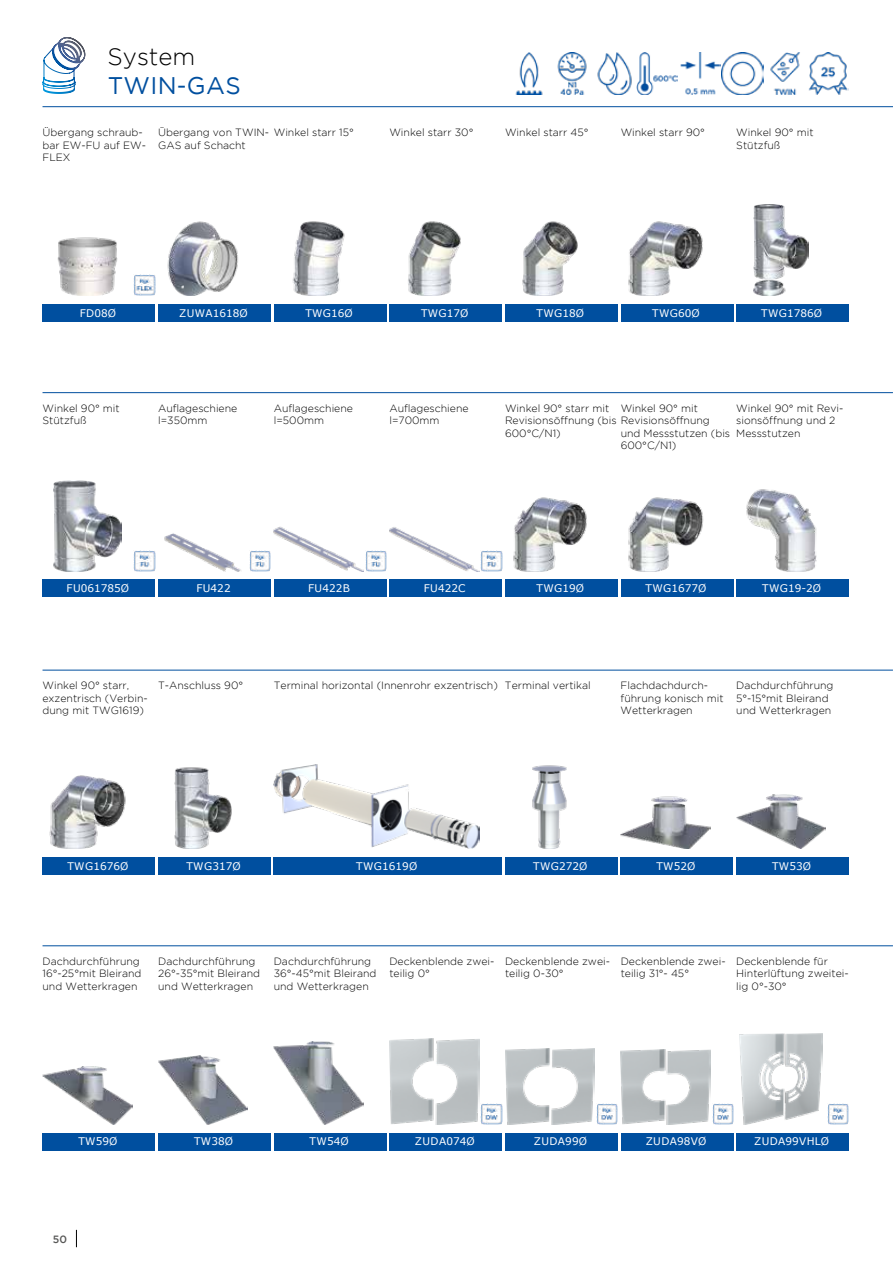
<style>
.page{position:relative;width:893px;height:1263px;background:#fff}
.page>*{position:absolute;margin:0;border:0;box-sizing:border-box;transform-origin:0 0}
.t1{font:24px "Gotham";letter-spacing:.015em;color:#004f9f}
.t2{font:300 24px "Gotham";color:#000}
.t3{font:300 10.5px/12.6px "Gotham";color:#000}
.t4{font:10.5px "Verdana";letter-spacing:.015em;color:#fff}
.t5{font:10.5px "Verdana";letter-spacing:.035em;color:#fff}
.t6{font:500 10.5px "Gotham";color:#575756}
</style>
<div class="page">
<hr style="left:43px;top:106px;width:850px;height:1px;background:#004f9f">
<svg style="left:76px;top:1230px;width:1px;height:17px"></svg>
<svg style="left:42px;top:37px;width:44px;height:57px"></svg>
<hr style="left:43px;top:392px;width:850px;height:1px;background:#004f9f">
<hr style="left:43px;top:670px;width:850px;height:1px;background:#004f9f">
<hr style="left:43px;top:945px;width:850px;height:1px;background:#004f9f">
<img style="left:770px;top:53px;width:79px;height:41px">
<img style="left:597px;top:53px;width:166px;height:41px">
<img style="left:515px;top:53px;width:72px;height:41px">
<div style="left:43px;top:304px;width:112px;height:17px;background:#004f9f"></div>
<img style="left:57px;top:237px;width:61px;height:59px">
<img style="left:134px;top:274px;width:21px;height:22px">
<div style="left:158px;top:304px;width:113px;height:17px;background:#004f9f"></div>
<img style="left:167px;top:221px;width:71px;height:75px">
<div style="left:274px;top:304px;width:112px;height:17px;background:#004f9f"></div>
<img style="left:292px;top:221px;width:53px;height:75px">
<div style="left:389px;top:304px;width:113px;height:17px;background:#004f9f"></div>
<img style="left:408px;top:221px;width:53px;height:75px">
<div style="left:505px;top:304px;width:113px;height:17px;background:#004f9f"></div>
<img style="left:522px;top:221px;width:56px;height:75px">
<div style="left:621px;top:304px;width:112px;height:17px;background:#004f9f"></div>
<img style="left:628px;top:221px;width:75px;height:75px">
<div style="left:736px;top:304px;width:113px;height:17px;background:#004f9f"></div>
<img style="left:753px;top:205px;width:56px;height:91px">
<div style="left:43px;top:580px;width:112px;height:17px;background:#004f9f"></div>
<img style="left:54px;top:480px;width:67px;height:91px">
<img style="left:134px;top:550px;width:21px;height:21px">
<div style="left:158px;top:580px;width:113px;height:17px;background:#004f9f"></div>
<img style="left:164px;top:533px;width:78px;height:38px">
<img style="left:250px;top:550px;width:21px;height:21px">
<div style="left:274px;top:580px;width:112px;height:17px;background:#004f9f"></div>
<img style="left:274px;top:526px;width:89px;height:45px">
<img style="left:365px;top:550px;width:21px;height:21px">
<div style="left:389px;top:580px;width:113px;height:17px;background:#004f9f"></div>
<img style="left:389px;top:527px;width:90px;height:44px">
<img style="left:481px;top:550px;width:21px;height:21px">
<div style="left:505px;top:580px;width:113px;height:17px;background:#004f9f"></div>
<img style="left:513px;top:497px;width:74px;height:74px">
<div style="left:621px;top:580px;width:112px;height:17px;background:#004f9f"></div>
<img style="left:628px;top:497px;width:76px;height:74px">
<div style="left:736px;top:580px;width:113px;height:17px;background:#004f9f"></div>
<img style="left:746px;top:489px;width:71px;height:82px">
<div style="left:43px;top:857px;width:112px;height:17px;background:#004f9f"></div>
<img style="left:49px;top:775px;width:77px;height:74px">
<div style="left:158px;top:857px;width:113px;height:17px;background:#004f9f"></div>
<img style="left:174px;top:767px;width:58px;height:82px">
<div style="left:274px;top:857px;width:228px;height:17px;background:#004f9f"></div>
<img style="left:274px;top:765px;width:205px;height:84px">
<div style="left:505px;top:857px;width:113px;height:17px;background:#004f9f"></div>
<img style="left:532px;top:765px;width:35px;height:84px">
<div style="left:621px;top:857px;width:112px;height:17px;background:#004f9f"></div>
<img style="left:621px;top:796px;width:89px;height:53px">
<div style="left:736px;top:857px;width:113px;height:17px;background:#004f9f"></div>
<img style="left:736px;top:795px;width:90px;height:54px">
<div style="left:43px;top:1133px;width:112px;height:17px;background:#004f9f"></div>
<img style="left:43px;top:1067px;width:89px;height:57px">
<div style="left:158px;top:1133px;width:113px;height:17px;background:#004f9f"></div>
<img style="left:158px;top:1055px;width:90px;height:69px">
<div style="left:274px;top:1133px;width:112px;height:17px;background:#004f9f"></div>
<img style="left:274px;top:1042px;width:89px;height:82px">
<div style="left:389px;top:1133px;width:113px;height:17px;background:#004f9f"></div>
<img style="left:389px;top:1039px;width:90px;height:85px">
<img style="left:481px;top:1103px;width:21px;height:21px">
<div style="left:505px;top:1133px;width:113px;height:17px;background:#004f9f"></div>
<img style="left:505px;top:1048px;width:90px;height:76px">
<img style="left:596px;top:1103px;width:22px;height:21px">
<div style="left:621px;top:1133px;width:112px;height:17px;background:#004f9f"></div>
<img style="left:621px;top:1050px;width:89px;height:74px">
<img style="left:712px;top:1103px;width:21px;height:21px">
<div style="left:736px;top:1133px;width:113px;height:17px;background:#004f9f"></div>
<img style="left:740px;top:1033px;width:83px;height:91px">
<img style="left:828px;top:1103px;width:21px;height:21px">
<h1 class="t2" style="left:108px;top:42px;width:89px">System</h1>
<h1 class="t1" style="left:108px;top:70px;width:135px">TWIN-GAS</h1>
<p class="t3" style="left:43px;top:126px;width:105px">Übergang schraub&shy;bar EW-FU auf EW-<br>FLEX</p>
<p class="t3" style="left:158px;top:126px;width:197px">Übergang von TWIN- Winkel starr 15°<br>GAS auf Schacht</p>
<p class="t3" style="left:389px;top:126px;width:85px">Winkel starr 30°</p>
<p class="t3" style="left:505px;top:126px;width:85px">Winkel starr 45°</p>
<p class="t3" style="left:621px;top:126px;width:86px">Winkel starr 90°</p>
<p class="t3" style="left:736px;top:126px;width:79px">Winkel 90° mit<br>Stützfuß</p>
<p class="t4" style="left:80px;top:306px;width:38px">FD08Ø</p>
<p class="t3" style="left:43px;top:401px;width:79px">Winkel 90° mit<br>Stützfuß</p>
<p class="t4" style="left:179px;top:306px;width:70px">ZUWA1618Ø</p>
<p class="t4" style="left:305px;top:306px;width:49px">TWG16Ø</p>
<p class="t4" style="left:421px;top:306px;width:49px">TWG17Ø</p>
<p class="t4" style="left:537px;top:306px;width:49px">TWG18Ø</p>
<p class="t4" style="left:652px;top:306px;width:49px">TWG60Ø</p>
<p class="t4" style="left:761px;top:306px;width:62px">TWG1786Ø</p>
<p class="t3" style="left:158px;top:401px;width:81px">Auflageschiene l=350mm</p>
<p class="t3" style="left:274px;top:401px;width:81px">Auflageschiene l=500mm</p>
<p class="t3" style="left:389px;top:401px;width:81px">Auflageschiene l=700mm</p>
<p class="t3" style="left:505px;top:401px;width:206px">Winkel 90° starr mit<br>Revisionsöffnung (bis Revisionsöffnung<br>600°C/N1)</p>
<p class="t3" style="left:621px;top:401px;width:79px">Winkel 90° mit</p>
<p class="t3" style="left:621px;top:427px;width:111px">und Messstutzen (bis<br>600°C/N1)</p>
<p class="t3" style="left:736px;top:401px;width:109px">Winkel 90° mit Revi&shy;sionsöffnung und 2<br>Messstutzen</p>
<p class="t4" style="left:67px;top:581px;width:64px">FU061785Ø</p>
<p class="t4" style="left:196px;top:581px;width:36px">FU422</p>
<p class="t4" style="left:308px;top:581px;width:43px">FU422B</p>
<p class="t4" style="left:424px;top:581px;width:43px">FU422C</p>
<p class="t4" style="left:537px;top:581px;width:49px">TWG19Ø</p>
<p class="t4" style="left:646px;top:581px;width:62px">TWG1677Ø</p>
<p class="t4" style="left:762px;top:581px;width:60px">TWG19-2Ø</p>
<p class="t3" style="left:43px;top:679px;width:107px">Winkel 90° starr, exzentrisch (Verbin&shy;dung mit TWG1619)</p>
<p class="t3" style="left:158px;top:679px;width:87px">T-Anschluss 90°</p>
<p class="t3" style="left:274px;top:679px;width:226px">Terminal horizontal (Innenrohr exzentrisch)</p>
<p class="t3" style="left:505px;top:679px;width:87px">Terminal vertikal</p>
<p class="t3" style="left:621px;top:679px;width:105px">Flachdachdurch&shy;führung konisch mit<br>Wetterkragen</p>
<p class="t3" style="left:736px;top:679px;width:99px">Dachdurchführung<br>5°-15°mit Bleirand und Wetterkragen</p>
<p class="t4" style="left:67px;top:859px;width:62px">TWG1676Ø</p>
<p class="t4" style="left:186px;top:859px;width:56px">TWG317Ø</p>
<p class="t4" style="left:356px;top:859px;width:63px">TWG1619Ø</p>
<p class="t4" style="left:533px;top:859px;width:56px">TWG272Ø</p>
<p class="t4" style="left:656px;top:859px;width:41px">TW52Ø</p>
<p class="t4" style="left:772px;top:859px;width:41px">TW53Ø</p>
<p class="t3" style="left:43px;top:954px;width:101px">Dachdurchführung<br>16°-25°mit Bleirand und Wetterkragen</p>
<p class="t3" style="left:158px;top:954px;width:103px">Dachdurchführung<br>26°-35°mit Bleirand und Wetterkragen</p>
<p class="t3" style="left:274px;top:954px;width:104px">Dachdurchführung<br>36°-45°mit Bleirand und Wetterkragen</p>
<p class="t3" style="left:389px;top:954px;width:106px">Deckenblende zwei&shy;teilig 0°</p>
<p class="t3" style="left:505px;top:954px;width:106px">Deckenblende zwei&shy;teilig 0-30°</p>
<p class="t3" style="left:621px;top:954px;width:106px">Deckenblende zwei&shy;teilig 31°- 45°</p>
<p class="t3" style="left:736px;top:954px;width:114px">Deckenblende für<br>Hinterlüftung zweitei&shy;lig 0°-30°</p>
<p class="t4" style="left:78px;top:1134px;width:41px">TW59Ø</p>
<p class="t6" style="left:53px;top:1232px;width:16px">50</p>
<p class="t4" style="left:194px;top:1134px;width:41px">TW38Ø</p>
<p class="t4" style="left:310px;top:1134px;width:41px">TW54Ø</p>
<p class="t4" style="left:415px;top:1134px;width:61px">ZUDA074Ø</p>
<p class="t4" style="left:534px;top:1134px;width:55px">ZUDA99Ø</p>
<p class="t4" style="left:646px;top:1134px;width:62px">ZUDA98VØ</p>
<p class="t5" style="left:754px;top:1134px;width:76px">ZUDA99VHLØ</p>
</div>
